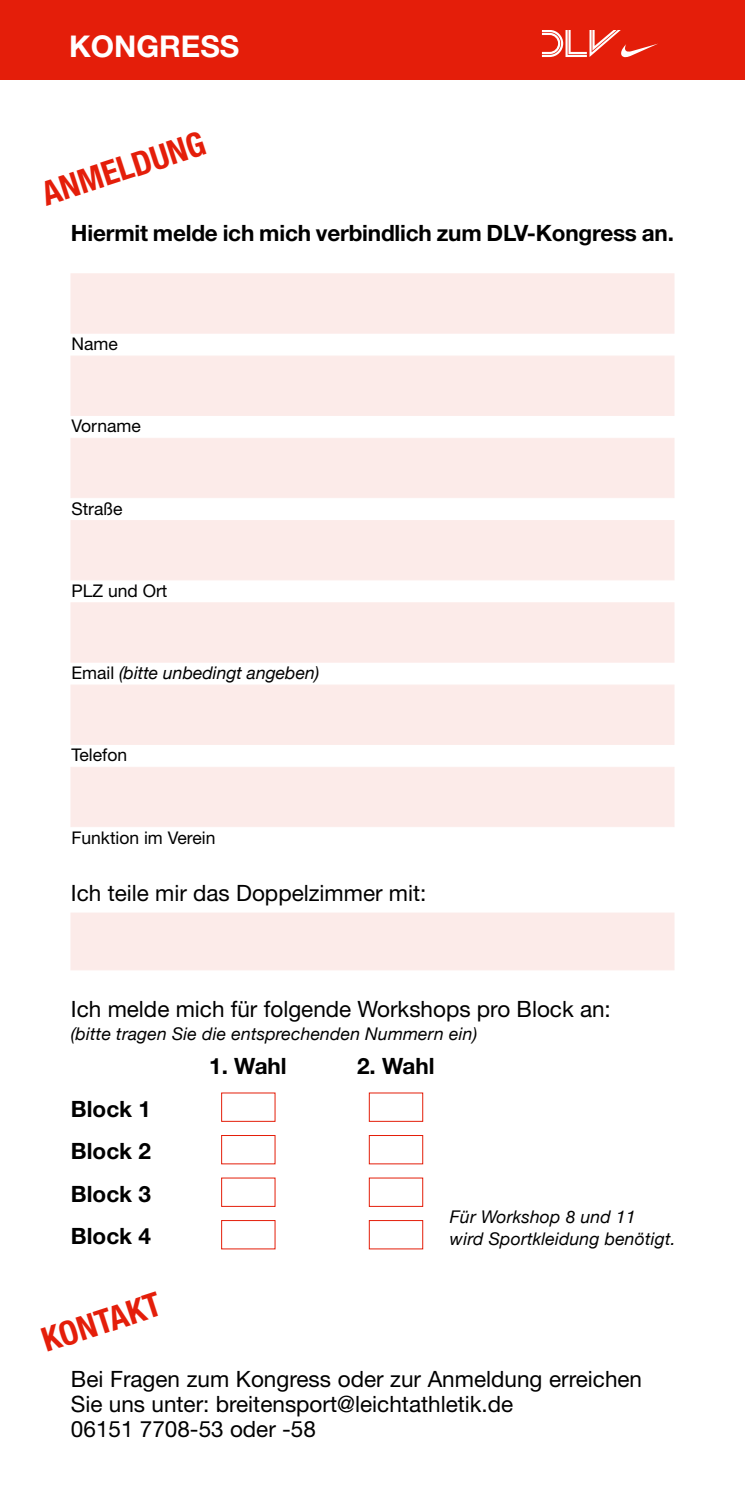
<style>
.page{position:relative;width:745px;height:1489px;background:#fff}
.page>*{position:absolute;margin:0;border:0;box-sizing:border-box;transform-origin:0 0}
.t1{font:700 condensed 33.5px "Helvetica Neue LT Pro";color:#e41e0a}
.t2{font:700 30px "Helvetica Neue LT Pro";color:#fff}
.t3{font:22.5px/25px "Helvetica Neue LT Pro";color:#000}
.t4{font:700 22.5px/42.5px "Helvetica Neue LT Pro";letter-spacing:-.01em;color:#000;text-align:justify}
.t5{font:italic 17.5px/22.5px "Helvetica Neue";letter-spacing:.01em;color:#000}
.t6{font:17.5px "Helvetica Neue LT Pro";color:#000}
.s1{font-family:"Helvetica Neue LT Pro";font-style:normal}
</style>
<div class="page">
<div style="left:0;top:0;width:744px;height:80px;background:#e41e0a"></div>
<svg style="left:541px;top:30px;width:117px;height:28px"></svg>
<div style="left:368px;top:1092px;width:55px;height:29px;border:1px solid #e41e0a"></div>
<div style="left:221px;top:1134px;width:54px;height:30px;border:1px solid #e41e0a"></div>
<div style="left:368px;top:1134px;width:55px;height:30px;border:1px solid #e41e0a"></div>
<div style="left:368px;top:1177px;width:55px;height:29px;border:1px solid #e41e0a"></div>
<div style="left:221px;top:1219px;width:54px;height:30px;border:1px solid #e41e0a"></div>
<div style="left:368px;top:1219px;width:55px;height:30px;border:1px solid #e41e0a"></div>
<div style="left:70px;top:273px;width:604px;height:60px;background:#fcebe9"></div>
<div style="left:70px;top:355px;width:604px;height:61px;background:#fcebe9"></div>
<div style="left:70px;top:438px;width:604px;height:60px;background:#fcebe9"></div>
<div style="left:70px;top:520px;width:604px;height:60px;background:#fcebe9"></div>
<div style="left:70px;top:602px;width:604px;height:60px;background:#fcebe9"></div>
<div style="left:70px;top:684px;width:604px;height:60px;background:#fcebe9"></div>
<div style="left:70px;top:766px;width:604px;height:61px;background:#fcebe9"></div>
<div style="left:70px;top:912px;width:604px;height:58px;background:#fcebe9"></div>
<h2 class="t2" style="left:69px;top:27px;width:172px">KONGRESS</h2>
<h1 class="t1" style="left:37px;top:175px;width:171px;rotate:-18deg">ANMELDUNG</h1>
<p class="t4" style="left:71px;top:211px;width:604px">Hiermit melde ich mich verbindlich zum DLV-Kongress an.</p>
<p class="t6" style="left:71px;top:333px;width:48px">Name</p>
<p class="t6" style="left:71px;top:415px;width:71px">Vorname</p>
<p class="t6" style="left:71px;top:497px;width:53px">Straße</p>
<p class="t6" style="left:71px;top:580px;width:97px">PLZ und Ort</p>
<p class="t5" style="left:71px;top:662px;width:249px"><span class="s1">Email</span> (bitte unbedingt angeben)</p>
<p class="t6" style="left:71px;top:744px;width:57px">Telefon</p>
<p class="t6" style="left:71px;top:826px;width:145px">Funktion im Verein</p>
<p class="t3" style="left:71px;top:879px;width:357px">Ich teile mir das Doppelzimmer mit:</p>
<p class="t3" style="left:71px;top:995px;width:541px">Ich melde mich für folgende Workshops pro Block an:</p>
<p class="t5" style="left:71px;top:1022px;width:407px">(bitte tragen Sie die entsprechenden Nummern ein)</p>
<p class="t4" style="left:209px;top:1044px;width:79px">1. Wahl</p>
<p class="t4" style="left:357px;top:1044px;width:79px">2. Wahl</p>
<p class="t4" style="left:71px;top:1086px;width:81px">Block 1<br>Block 2<br>Block 3<br>Block 4</p>
<p class="t5" style="left:449px;top:1206px;width:227px">Für Workshop 8 und 11<br>wird Sportkleidung benötigt.</p>
<h1 class="t1" style="left:37px;top:1321px;width:125px;rotate:-18deg">KONTAKT</h1>
<p class="t3" style="left:71px;top:1365px;width:572px">Bei Fragen zum Kongress oder zur Anmeldung erreichen<br>Sie uns unter: breitensport@leichtathletik.de<br>06151 7708-53 oder -58</p>
</div>
